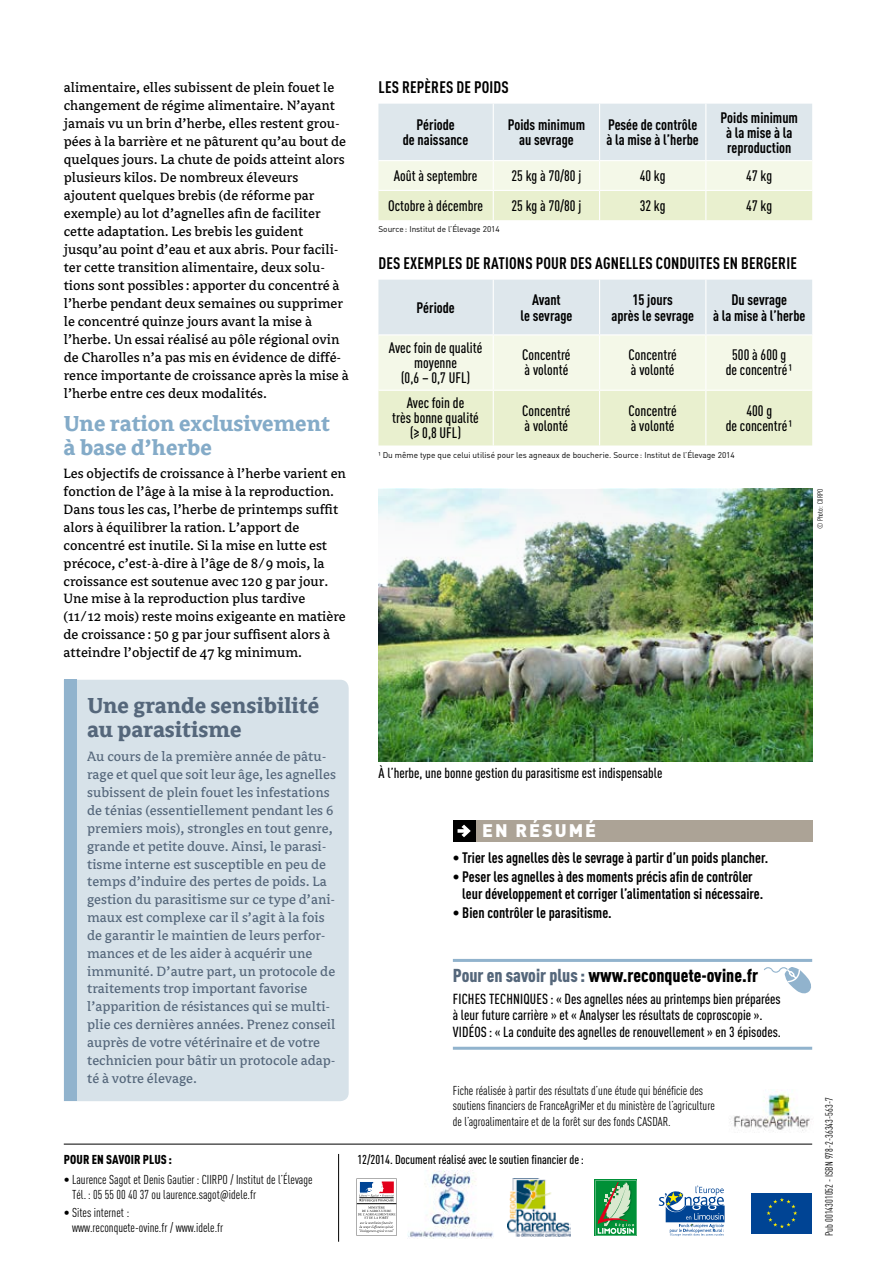
<style>
.page{position:relative;width:893px;height:1263px;background:#fff}
.page>*{position:absolute;margin:0;border:0;box-sizing:border-box;transform-origin:0 0}
.t1{font:700 24px/24px "Avance";color:#84abc8}
.t2{font:700 24px/24px "Avance";color:#55677b}
.t3{font:900 condensed 18.45px "DIN Pro";color:#000}
.t4{font:900 18px "DIN Pro";letter-spacing:.11em;color:#fff}
.t5{font:700 condensed 16.5px "DIN Pro";letter-spacing:.01em;color:#000}
.t6{font:15px/18px "Avance";color:#000}
.t7{font:15px/17.9px "Avance";color:#55677b}
.t8{font:700 condensed 15px/15px "DIN Pro";color:#000;text-align:center}
.t9{font:500 condensed 15px/15px "DIN Pro";color:#000;text-align:center}
.t10{font:500 condensed 14.4px/16.5px "DIN Pro";color:#000}
.t11{font:condensed 12.75px/15.6px "DIN Pro";color:#000}
.t12{font:500 condensed 12.75px "DIN Pro";color:#000}
.t13{font:900 condensed 12.75px "DIN Pro";letter-spacing:.01em;color:#000}
.t14{font:condensed 10.5px "DIN Pro";color:#000}
.t15{font:8.25px "DIN Pro";color:#000}
.t16{font:condensed 7.5px "DIN Pro";color:#000}
.s1{color:#55677b}
</style>
<div class="page">
<div style="left:751px;top:1193px;width:61px;height:40px;background:#004494"></div>
<svg style="left:766px;top:1198px;width:31px;height:30px"></svg>
<div style="left:595px;top:1180px;width:42px;height:56px;background:#55b579"></div>
<svg style="left:596px;top:1181px;width:40px;height:54px;background:#59a369"></svg>
<img style="left:507px;top:1178px;width:64px;height:59px">
<img style="left:407px;top:1171px;width:87px;height:68px">
<hr style="left:338px;top:1154px;width:1px;height:88px;background:#000">
<hr style="left:64px;top:1144px;width:748px;height:1px;background:#000">
<svg style="left:659px;top:1185px;width:66px;height:51px"></svg>
<svg style="left:357px;top:1178px;width:40px;height:58px"></svg>
<hr style="left:357px;top:1203px;width:39px;height:1px;background:#000">
<svg style="left:378px;top:104px;width:434px;height:116px;background:#e6eee4"></svg>
<svg style="left:378px;top:280px;width:434px;height:165px;background:#e9efe1"></svg>
<hr style="left:493px;top:280px;width:1px;height:54px;background:#fff">
<hr style="left:599px;top:280px;width:1px;height:54px;background:#fff">
<hr style="left:705px;top:280px;width:1px;height:54px;background:#fff">
<hr style="left:378px;top:334px;width:115px;height:1px;background:#fff">
<hr style="left:493px;top:334px;width:107px;height:1px;background:#fff">
<hr style="left:493px;top:335px;width:1px;height:55px;background:#fff">
<hr style="left:600px;top:334px;width:106px;height:1px;background:#fff">
<hr style="left:599px;top:335px;width:1px;height:55px;background:#fff">
<hr style="left:706px;top:334px;width:106px;height:1px;background:#fff">
<hr style="left:705px;top:335px;width:1px;height:55px;background:#fff">
<hr style="left:378px;top:390px;width:115px;height:1px;background:#fff">
<hr style="left:493px;top:390px;width:107px;height:1px;background:#fff">
<hr style="left:493px;top:391px;width:1px;height:54px;background:#fff">
<hr style="left:600px;top:390px;width:106px;height:1px;background:#fff">
<hr style="left:599px;top:391px;width:1px;height:54px;background:#fff">
<hr style="left:706px;top:390px;width:106px;height:1px;background:#fff">
<hr style="left:705px;top:391px;width:1px;height:54px;background:#fff">
<div style="left:453px;top:820px;width:359px;height:21px;background:#aca396"></div>
<div style="left:453px;top:820px;width:22px;height:21px;background:#000"></div>
<svg style="left:458px;top:825px;width:13px;height:12px"></svg>
<hr style="left:453px;top:959px;width:359px;height:3px;background:#91b3cd">
<hr style="left:453px;top:1047px;width:359px;height:3px;background:#91b3cd">
<svg style="left:764px;top:967px;width:47px;height:27px"></svg>
<div style="left:77px;top:680px;width:272px;height:421px;background:#d7e2e9"></div>
<div style="left:64px;top:680px;width:13px;height:421px;background:#91b3cd"></div>
<img style="left:378px;top:584px;width:434px;height:177px">
<img style="left:378px;top:489px;width:434px;height:95px">
<img style="left:730px;top:1089px;width:80px;height:43px">
<p class="t6" style="left:64px;top:79px;width:286px">alimentaire, elles subissent de plein fouet le changement de régime alimentaire. N’ayant jamais vu un brin d’herbe, elles restent grou&shy;pées à la barrière et ne pâturent qu’au bout de quelques jours. La chute de poids atteint alors plusieurs kilos. De nombreux éleveurs ajoutent quelques brebis (de réforme par exemple) au lot d’agnelles afin de faciliter cette adaptation. Les brebis les guident jusqu’au point d’eau et aux abris. Pour facili&shy;ter cette transition alimentaire, deux solu&shy;tions sont possibles: apporter du concentré à l’herbe pendant deux semaines ou supprimer le concentré quinze jours avant la mise à l’herbe. Un essai réalisé au pôle régional ovin de Charolles n’a pas mis en évidence de diffé&shy;rence importante de croissance après la mise à l’herbe entre ces deux modalités.</p>
<h1 class="t1" style="left:64px;top:412px;width:268px">Une ration exclusivement à base d’herbe</h1>
<p class="t6" style="left:64px;top:465px;width:284px">Les objectifs de croissance à l’herbe varient en fonction de l’âge à la mise à la reproduction.<br>Dans tous les cas, l’herbe de printemps suffit alors à équilibrer la ration. L’apport de concentré est inutile. Si la mise en lutte est précoce, c’est-à-dire à l’âge de 8/9 mois, la croissance est soutenue avec 120 g par jour.<br>Une mise à la reproduction plus tardive (11/12 mois) reste moins exigeante en matière de croissance : 50 g par jour suffisent alors à atteindre l’objectif de 47 kg minimum.</p>
<p class="t5" style="left:379px;top:78px;width:132px">LES REPÈRES DE POIDS</p>
<p class="t8" style="left:403px;top:117px;width:67px">Période<br>de naissance</p>
<p class="t8" style="left:508px;top:117px;width:79px">Poids minimum au sevrage</p>
<p class="t8" style="left:607px;top:117px;width:94px;text-align:left">Pesée de contrôle à la mise à l’herbe</p>
<p class="t8" style="left:721px;top:110px;width:79px">Poids minimum à la mise à la reproduction</p>
<p class="t9" style="left:394px;top:168px;width:85px">Août à septembre</p>
<p class="t9" style="left:511px;top:168px;width:71px">25 kg à 70/80 j</p>
<p class="t9" style="left:640px;top:168px;width:27px">40 kg</p>
<p class="t9" style="left:746px;top:168px;width:27px">47 kg</p>
<p class="t9" style="left:388px;top:198px;width:96px">Octobre à décembre</p>
<p class="t9" style="left:511px;top:198px;width:71px">25 kg à 70/80 j</p>
<p class="t9" style="left:640px;top:198px;width:27px">32 kg</p>
<p class="t9" style="left:746px;top:198px;width:27px">47 kg</p>
<p class="t15" style="left:378px;top:224px;width:123px">Source: Institut de l’Élevage 2014</p>
<p class="t5" style="left:379px;top:253px;width:420px">DES EXEMPLES DE RATIONS POUR DES AGNELLES CONDUITES EN BERGERIE</p>
<p class="t8" style="left:416px;top:300px;width:40px">Période</p>
<p class="t8" style="left:520px;top:291px;width:53px;line-height:15.8px">Avant<br>le sevrage</p>
<p class="t8" style="left:611px;top:291px;width:84px;line-height:15.8px">15 jours<br>après le sevrage</p>
<p class="t8" style="left:713px;top:291px;width:94px;line-height:15.8px">Du sevrage<br>à la mise à l’herbe</p>
<p class="t9" style="left:389px;top:340px;width:95px">Avec foin de qualité moyenne<br>(0,6 – 0,7 UFL)</p>
<p class="t9" style="left:522px;top:347px;width:50px;text-align:left">Concentré à volonté</p>
<p class="t9" style="left:629px;top:347px;width:50px;text-align:left">Concentré à volonté</p>
<p class="t9" style="left:726px;top:347px;width:69px">500 à 600 g de concentré¹</p>
<p class="t9" style="left:392px;top:395px;width:88px">Avec foin de<br>très bonne qualité (≥ 0,8 UFL)</p>
<p class="t9" style="left:522px;top:402px;width:50px;text-align:left">Concentré à volonté</p>
<p class="t9" style="left:629px;top:402px;width:50px;text-align:left">Concentré à volonté</p>
<p class="t9" style="left:726px;top:402px;width:69px">400 g<br>de concentré¹</p>
<p class="t15" style="left:378px;top:449px;width:358px">¹ Du même type que celui utilisé pour les agneaux de boucherie. Source: Institut de l’Élevage 2014</p>
<p class="t16" style="left:816px;top:529px;width:42px;rotate:-90deg">© Photo: CIIRPO</p>
<h1 class="t2" style="left:87px;top:694px;width:233px">Une grande sensibilité au parasitisme</h1>
<p class="t7" style="left:87px;top:748px;width:250px">Au cours de la première année de pâtu&shy;rage et quel que soit leur âge, les agnelles subissent de plein fouet les infestations de ténias (essentiellement pendant les 6 premiers mois), strongles en tout genre, grande et petite douve. Ainsi, le parasi&shy;tisme interne est susceptible en peu de temps d’induire des pertes de poids. La gestion du parasitisme sur ce type d’ani&shy;maux est complexe car il s’agit à la fois de garantir le maintien de leurs perfor&shy;mances et de les aider à acquérir une immunité. D’autre part, un protocole de traitements trop important favorise l’apparition de résistances qui se multi&shy;plie ces dernières années. Prenez conseil auprès de votre vétérinaire et de votre technicien pour bâtir un protocole adap&shy;té à votre élevage.</p>
<p class="t13" style="left:64px;top:1151px;width:110px">POUR EN SAVOIR PLUS :</p>
<p class="t11" style="left:72px;top:1171px;width:242px;text-indent:-8px">• Laurence Sagot et Denis Gautier : CIIRPO / Institut de l’Élevage<br>Tél. : 05 55 00 40 37 ou laurence.sagot@idele.fr</p>
<p class="t11" style="left:72px;top:1204px;width:153px;text-indent:-8px">• Sites internet : www.reconquete-ovine.fr / www.idele.fr</p>
<p class="t10" style="left:378px;top:765px;width:285px">À l’herbe, une bonne gestion du parasitisme est indispensable</p>
<p class="t4" style="left:482px;top:818px;width:115px">EN RÉSUMÉ</p>
<p class="t8" style="left:453px;top:849px;width:317px">• Trier les agnelles dès le sevrage à partir d’un poids plancher.</p>
<p class="t8" style="left:462px;top:868px;width:303px;line-height:16.5px;text-align:left;text-indent:-9px">• Peser les agnelles à des moments précis afin de contrôler leur développement et corriger l’alimentation si nécessaire.</p>
<p class="t8" style="left:453px;top:905px;width:160px">• Bien contrôler le parasitisme.</p>
<p class="t3" style="left:453px;top:964px;width:307px"><span class="s1">Pour en savoir plus :</span> www.reconquete-ovine.fr</p>
<p class="t10" style="left:453px;top:990px;width:330px">FICHES TECHNIQUES : « Des agnelles nées au printemps bien préparées à leur future carrière » et « Analyser les résultats de coproscopie ».<br>VIDÉOS : « La conduite des agnelles de renouvellement » en 3 épisodes.</p>
<p class="t11" style="left:453px;top:1083px;width:264px">Fiche réalisée à partir des résultats d’une étude qui bénéficie des soutiens financiers de FranceAgriMer et du ministère de l’agriculture de l’agroalimentaire et de la forêt sur des fonds CASDAR.</p>
<p class="t12" style="left:357px;top:1151px;width:228px">12/2014. Document réalisé avec le soutien financier de:</p>
<p class="t14" style="left:823px;top:1236px;width:140px;rotate:-90deg">Pub 0014301052 - ISBN 978-2-36343-563-7</p>
</div>
